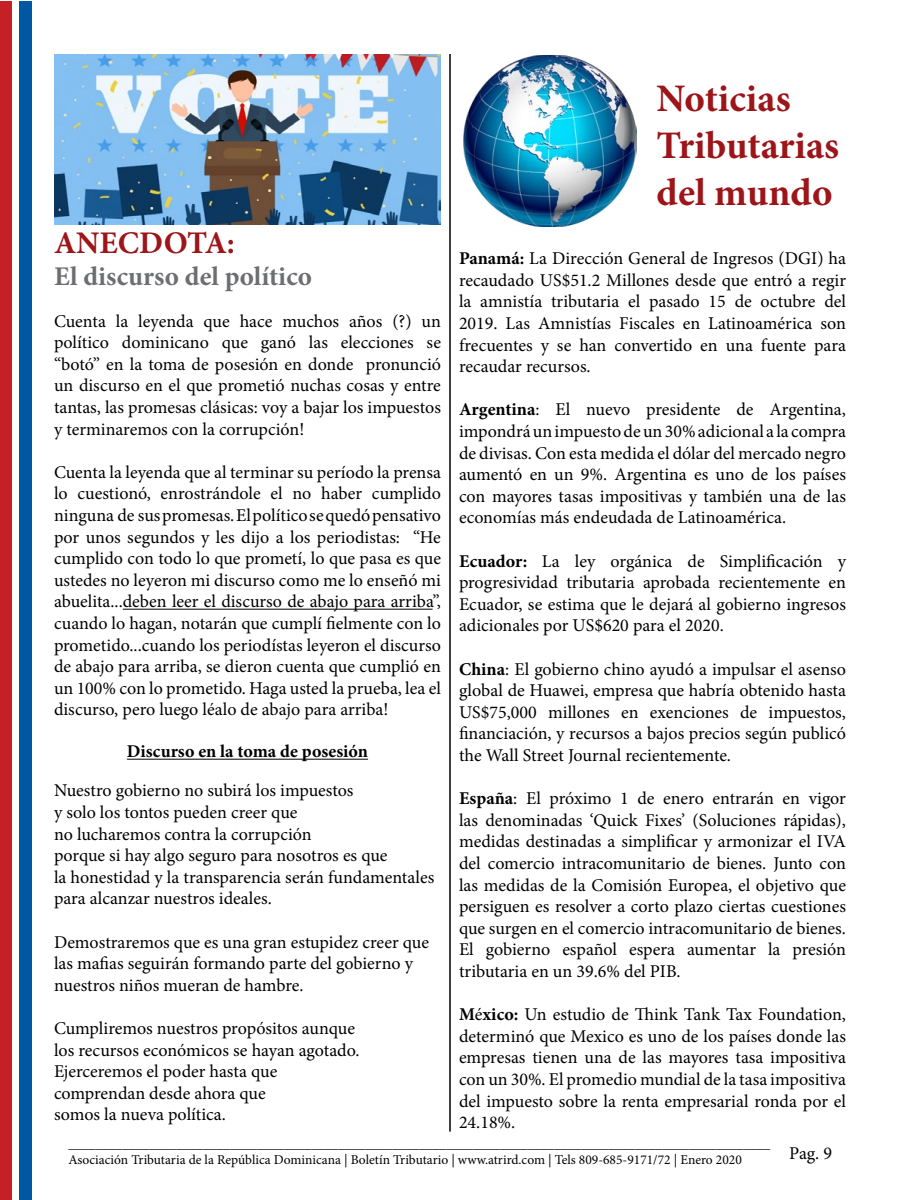
<style>
.page{position:relative;width:900px;height:1200px;background:#fff}
.page>*{position:absolute;margin:0;border:0;box-sizing:border-box;transform-origin:0 0}
.t1{font:700 39px/46.8px "Minion Pro";color:#9c1519}
.t2{font:700 31.5px "Minion Pro";color:#9c1519}
.t3{font:700 27px "Minion Pro";color:#6d6e71}
.t4{font:18px/21.6px "Minion Pro";color:#000;text-align:justify}
.t5{font:700 18px "Minion Pro";color:#000}
.t6{font:13.5px/16.2px "Minion Pro";color:#000}
.s1{font-weight:700}
</style>
<div class="page">
<div style="left:0;top:1px;width:12px;height:1198px;background:#c42026"></div>
<div style="left:19px;top:2px;width:12px;height:1198px;background:#0058a2"></div>
<img style="left:464px;top:56px;width:172px;height:170px">
<img style="left:54px;top:54px;width:387px;height:171px">
<hr style="left:123px;top:609px;width:310px;height:1px;background:#000">
<hr style="left:127px;top:759px;width:241px;height:1px;background:#000">
<hr style="left:449px;top:54px;width:2px;height:1078px;background:#000">
<h2 class="t2" style="left:54px;top:221px;width:182px">ANECDOTA:</h2>
<h3 class="t3" style="left:54px;top:258px;width:260px">El discurso del político</h3>
<p class="t4" style="left:54px;top:310px;width:389px">Cuenta la leyenda que hace muchos años (?) un político dominicano que ganó las elecciones se “botó” en la toma de posesión en donde pronunció un discurso en el que prometió nuchas cosas y entre tantas, las promesas clásicas: voy a bajar los impuestos y terminaremos con la corrupción!</p>
<p class="t4" style="left:54px;top:461px;width:389px">Cuenta la leyenda que al terminar su período la prensa lo cuestionó, enrostrándole el no haber cumplido ninguna de sus promesas. El político se quedó pensativo por unos segundos y les dijo a los periodistas: “He cumplido con todo lo que prometí, lo que pasa es que ustedes no leyeron mi discurso como me lo enseñó mi abuelita...deben leer el discurso de abajo para arriba”, cuando lo hagan, notarán que cumplí fielmente con lo prometido...cuando los periodístas leyeron el discurso de abajo para arriba, se dieron cuenta que cumplió en un 100% con lo prometido. Haga usted la prueba, lea el discurso, pero luego léalo de abajo para arriba!</p>
<p class="t5" style="left:127px;top:739px;width:243px">Discurso en la toma de posesión</p>
<p class="t4" style="left:54px;top:780px;width:382px;text-align:left">Nuestro gobierno no subirá los impuestos<br>y solo los tontos pueden creer que<br>no lucharemos contra la corrupción<br>porque si hay algo seguro para nosotros es que<br>la honestidad y la transparencia serán fundamentales para alcanzar nuestros ideales.</p>
<p class="t4" style="left:54px;top:931px;width:377px;text-align:left">Demostraremos que es una gran estupidez creer que las mafias seguirán formando parte del gobierno y nuestros niños mueran de hambre.</p>
<p class="t4" style="left:54px;top:1018px;width:307px;text-align:left">Cumpliremos nuestros propósitos aunque los recursos económicos se hayan agotado.<br>Ejerceremos el poder hasta que comprendan desde ahora que<br>somos la nueva política.</p>
<h1 class="t1" style="left:657px;top:75px;width:184px">Noticias<br>Tributarias del mundo</h1>
<p class="t4" style="left:459px;top:248px;width:389px"><span class="s1">Panamá:</span> La Dirección General de Ingresos (DGI) ha recaudado US$51.2 Millones desde que entró a regir la amnistía tributaria el pasado 15 de octubre del 2019. Las Amnistías Fiscales en Latinoamérica son frecuentes y se han convertido en una fuente para recaudar recursos.</p>
<p class="t4" style="left:459px;top:399px;width:388px"><span class="s1">Argentina</span>: El nuevo presidente de Argentina, impondrá un impuesto de un 30% adicional a la compra de divisas. Con esta medida el dólar del mercado negro aumentó en un 9%. Argentina es uno de los países con mayores tasas impositivas y también una de las economías más endeudada de Latinoamérica.</p>
<p class="t4" style="left:459px;top:550px;width:389px"><span class="s1">Ecuador:</span> La ley orgánica de Simplificación y progresividad tributaria aprobada recientemente en Ecuador, se estima que le dejará al gobierno ingresos adicionales por US$620 para el 2020.</p>
<p class="t4" style="left:459px;top:658px;width:389px"><span class="s1">China</span>: El gobierno chino ayudó a impulsar el asenso global de Huawei, empresa que habría obtenido hasta US$75,000 millones en exenciones de impuestos, financiación, y recursos a bajos precios según publicó the Wall Street Journal recientemente.</p>
<p class="t4" style="left:459px;top:788px;width:389px"><span class="s1">España</span>: El próximo 1 de enero entrarán en vigor las denominadas ‘Quick Fixes’ (Soluciones rápidas), medidas destinadas a simplificar y armonizar el IVA del comercio intracomunitario de bienes. Junto con las medidas de la Comisión Europea, el objetivo que persiguen es resolver a corto plazo ciertas cuestiones que surgen en el comercio intracomunitario de bienes.<br>El gobierno español espera aumentar la presión tributaria en un 39.6% del PIB.</p>
<p class="t4" style="left:459px;top:1004px;width:389px"><span class="s1">M</span>é<span class="s1">xico:</span> Un estudio de Think Tank Tax Foundation, determinó que Mexico es uno de los países donde las empresas tienen una de las mayores tasa impositiva con un 30%. El promedio mundial de la tasa impositiva del impuesto sobre la renta empresarial ronda por el 24.18%.</p>
<p class="t6" style="left:68px;top:1136px;width:704px">________________________________________________________________________________________________________<br>Asociación Tributaria de la República Dominicana | Boletín Tributario | www.atrird.com | Tels 809-685-9171/72 | Enero 2020</p>
<p class="t4" style="left:789px;top:1143px;width:44px">Pag. 9</p>
</div>
